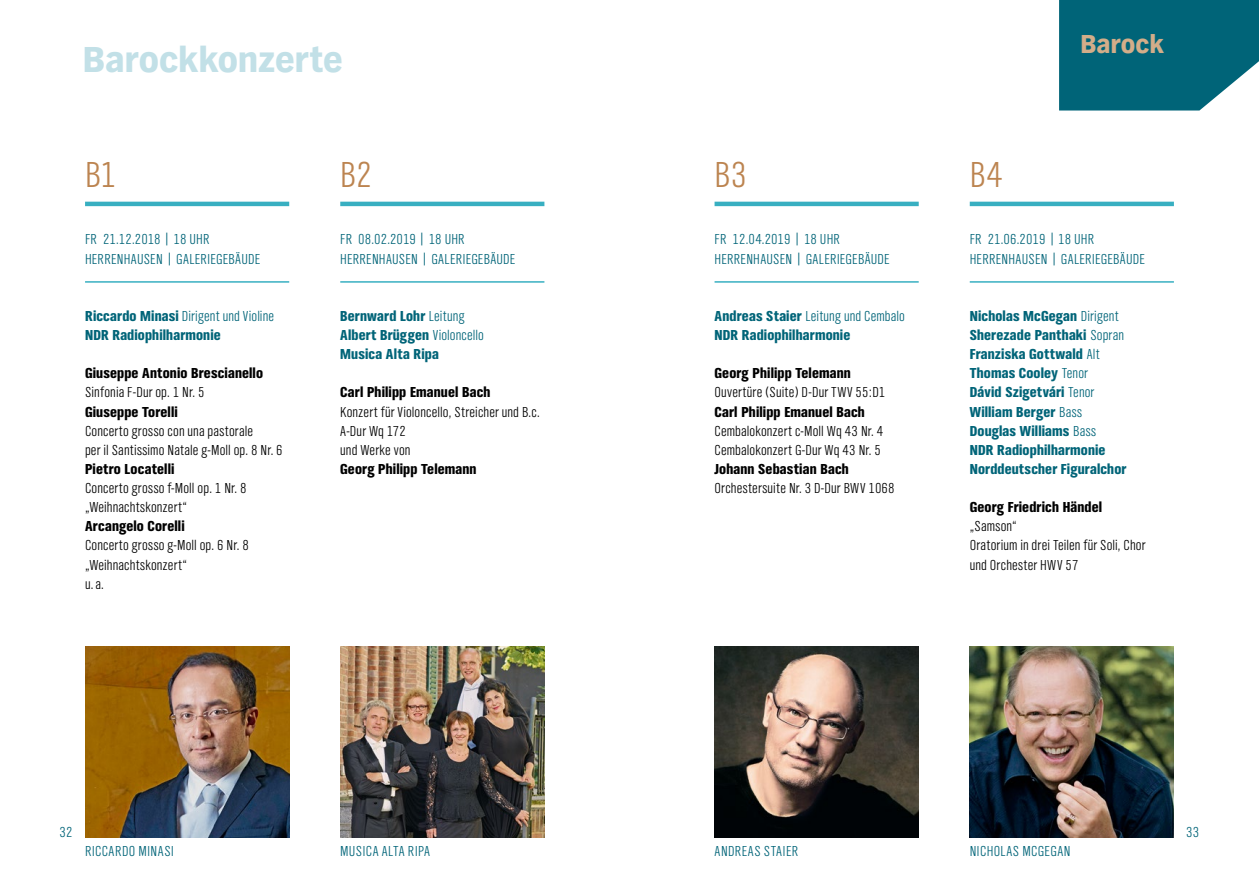
<style>
.page{position:relative;width:1259px;height:893px;background:#fff}
.page>*{position:absolute;margin:0;border:0;box-sizing:border-box;transform-origin:0 0}
.t1{font:900 37.5px "NDR Sans";letter-spacing:-.005em;color:#c2e0e7}
.t2{font:300 37.5px "NDR Sans Cond";letter-spacing:.005em;color:#bc8450}
.t3{font:900 27px "NDR Sans";color:#d3ad89}
.t4{font:300 15px/19.2px "NDR Sans Cond CE";letter-spacing:.01em;color:#000}
.t5{font:300 15px/19.2px "NDR Sans Cond";letter-spacing:.015em;color:#006478}
.t6{font:900 15px/19.2px "NDR Sans Cond CE";letter-spacing:.01em;color:#006478}
.t7{font:900 15px "NDR Sans Cond CE";letter-spacing:.01em;color:#000}
.s1{font-family:"NDR Sans Cond CE";font-weight:900}
.s2{font-weight:300}
</style>
<div class="page">
<hr style="left:85px;top:202px;width:204px;height:4px;background:#38afc1">
<hr style="left:85px;top:281px;width:204px;height:2px;background:#38afc1">
<hr style="left:714px;top:202px;width:204px;height:4px;background:#38afc1">
<hr style="left:714px;top:281px;width:204px;height:2px;background:#38afc1">
<hr style="left:340px;top:202px;width:204px;height:4px;background:#38afc1">
<hr style="left:340px;top:281px;width:204px;height:2px;background:#38afc1">
<img style="left:340px;top:646px;width:204px;height:191px">
<img style="left:85px;top:646px;width:204px;height:191px">
<img style="left:969px;top:646px;width:205px;height:191px">
<img style="left:714px;top:646px;width:204px;height:191px">
<hr style="left:969px;top:202px;width:205px;height:4px;background:#38afc1">
<hr style="left:969px;top:281px;width:205px;height:2px;background:#38afc1">
<svg style="left:1059px;top:0;width:200px;height:111px;background:#116e81"></svg>
<h1 class="t1" style="left:83px;top:39px;width:262px">Barockkonzerte</h1>
<h2 class="t3" style="left:1080px;top:29px;width:85px">Barock</h2>
<h1 class="t2" style="left:85px;top:155px;width:33px">B1</h1>
<h1 class="t2" style="left:340px;top:155px;width:33px">B2</h1>
<h1 class="t2" style="left:714px;top:155px;width:34px">B3</h1>
<h1 class="t2" style="left:969px;top:155px;width:34px">B4</h1>
<p class="t5" style="left:85px;top:230px;width:177px">FR 21.12.2018 | 18 UHR<br>HERRENHAUSEN | GALERIEGEBÄUDE</p>
<p class="t5" style="left:340px;top:230px;width:177px">FR 08.02.2019 | 18 UHR<br>HERRENHAUSEN | GALERIEGEBÄUDE</p>
<p class="t5" style="left:714px;top:230px;width:177px">FR 12.04.2019 | 18 UHR<br>HERRENHAUSEN | GALERIEGEBÄUDE</p>
<p class="t5" style="left:969px;top:230px;width:177px">FR 21.06.2019 | 18 UHR<br>HERRENHAUSEN | GALERIEGEBÄUDE</p>
<p class="t5" style="left:85px;top:306px;width:190px"><span class="s1">Riccardo Minasi</span> Dirigent und Violine</p>
<p class="t6" style="left:85px;top:326px;width:137px">NDR Radiophilharmonie</p>
<p class="t7" style="left:85px;top:365px;width:179px">Giuseppe Antonio Brescianello</p>
<p class="t4" style="left:85px;top:383px;width:121px">Sinfonia F-Dur op. 1 Nr. 5</p>
<p class="t7" style="left:85px;top:403px;width:94px">Giuseppe Torelli</p>
<p class="t4" style="left:85px;top:421px;width:199px">Concerto grosso con una pastorale<br>per il Santissimo Natale g-Moll op. 8 Nr. 6</p>
<p class="t7" style="left:85px;top:461px;width:91px">Pietro Locatelli</p>
<p class="t4" style="left:85px;top:479px;width:163px">Concerto grosso f-Moll op. 1 Nr. 8 „Weihnachtskonzert“</p>
<p class="t7" style="left:85px;top:518px;width:101px">Arcangelo Corelli</p>
<p class="t4" style="left:85px;top:536px;width:165px">Concerto grosso g-Moll op. 6 Nr. 8 „Weihnachtskonzert“<br>u.a.</p>
<p class="t6" style="left:340px;top:307px;width:145px">Bernward Lohr <span class="s2">Leitung<br></span>Albert Brüggen <span class="s2">Violoncello<br></span>Musica Alta Ripa</p>
<p class="t7" style="left:340px;top:384px;width:152px">Carl Philipp Emanuel Bach</p>
<p class="t4" style="left:340px;top:402px;width:201px">Konzert für Violoncello, Streicher und B.c.<br>A-Dur Wq 172<br>und Werke von</p>
<p class="t7" style="left:340px;top:461px;width:138px">Georg Philipp Telemann</p>
<p class="t5" style="left:714px;top:306px;width:192px"><span class="s1">Andreas Staier</span> Leitung und Cembalo</p>
<p class="t6" style="left:714px;top:326px;width:137px">NDR Radiophilharmonie</p>
<p class="t7" style="left:714px;top:365px;width:138px">Georg Philipp Telemann</p>
<p class="t4" style="left:714px;top:383px;width:172px">Ouvertüre (Suite) D-Dur TWV 55:D1</p>
<p class="t7" style="left:714px;top:403px;width:152px">Carl Philipp Emanuel Bach</p>
<p class="t4" style="left:714px;top:421px;width:170px">Cembalokonzert c-Moll Wq 43 Nr. 4<br>Cembalokonzert G-Dur Wq 43 Nr. 5</p>
<p class="t7" style="left:714px;top:461px;width:136px">Johann Sebastian Bach</p>
<p class="t4" style="left:714px;top:479px;width:182px">Orchestersuite Nr. 3 D-Dur BWV 1068</p>
<p class="t6" style="left:969px;top:307px;width:158px">Nicholas McGegan <span class="s2">Dirigent<br></span>Sherezade Panthaki <span class="s2">Sopran<br></span>Franziska Gottwald <span class="s2">Alt<br></span>Thomas Cooley <span class="s2">Tenor<br></span>Dávid Szigetvári <span class="s2">Tenor<br></span>William Berger <span class="s2">Bass<br></span>Douglas Williams <span class="s2">Bass<br></span>NDR Radiophilharmonie<br>Norddeutscher Figuralchor</p>
<p class="t7" style="left:969px;top:499px;width:134px">Georg Friedrich Händel</p>
<p class="t4" style="left:969px;top:517px;width:177px">„Samson“<br>Oratorium in drei Teilen für Soli, Chor und Orchester HWV 57</p>
<p class="t5" style="left:60px;top:823px;width:15px">32</p>
<p class="t5" style="left:1186px;top:823px;width:15px">33</p>
<p class="t5" style="left:85px;top:842px;width:91px">RICCARDO MINASI</p>
<p class="t5" style="left:340px;top:842px;width:91px">MUSICA ALTA RIPA</p>
<p class="t5" style="left:714px;top:842px;width:85px">ANDREAS STAIER</p>
<p class="t5" style="left:969px;top:842px;width:102px">NICHOLAS MCGEGAN</p>
</div>
